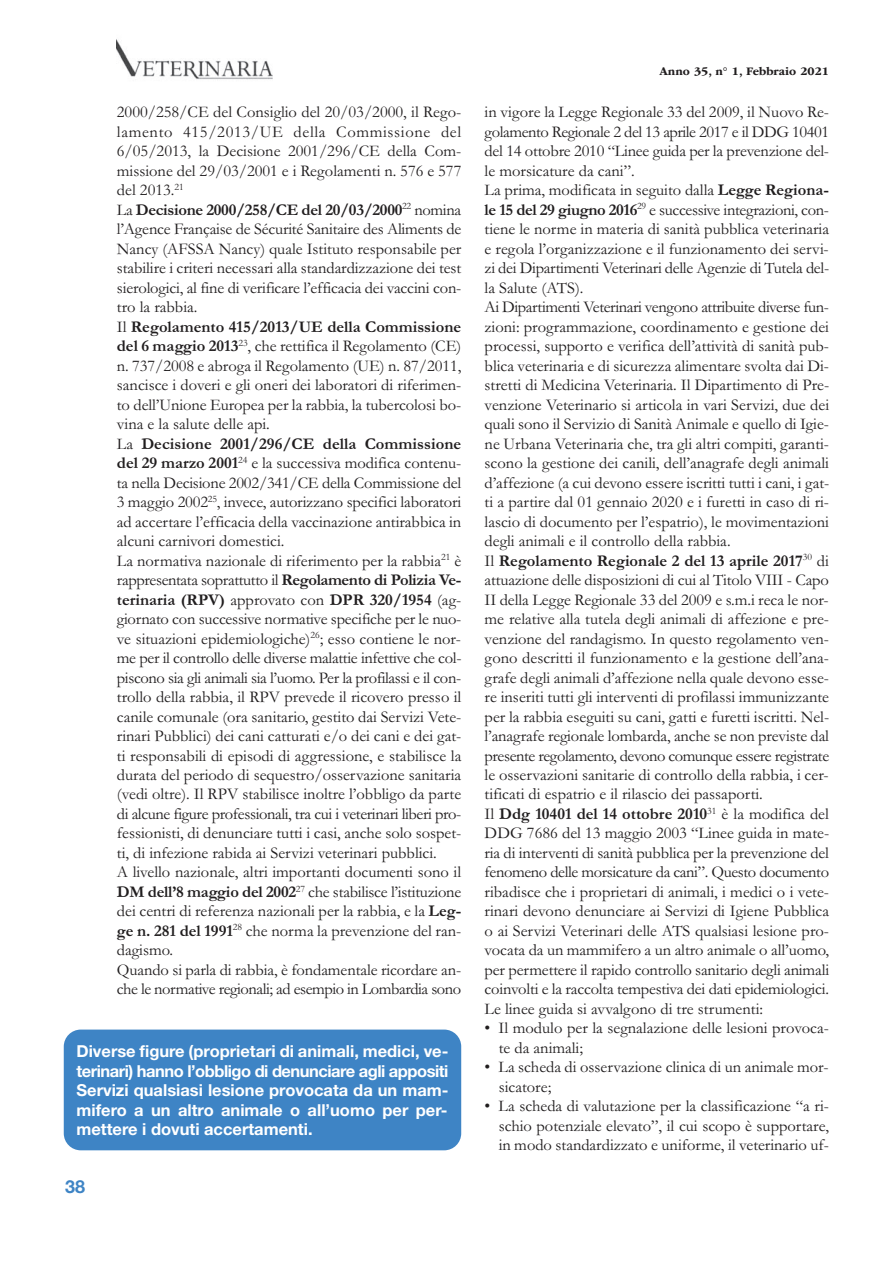
<style>
.page{position:relative;width:893px;height:1263px;background:#fff}
.page>*{position:absolute;margin:0;border:0;box-sizing:border-box;transform-origin:0 0}
.t1{font:700 18px "Helvetica Neue LT Std";color:#3e84c5}
.t2{font:16.5px/19.5px "Garamond";color:#201d1e}
.t3{font:700 16.5px/19.5px "Helvetica Neue LT Std";color:#fff;text-align:justify}
.t4{font:700 12px "ITC Garamond Std";color:#201d1e}
.s1{font-weight:700}
</style>
<div class="page">
<img style="left:117px;top:40px;width:155px;height:40px">
<div style="left:64px;top:1030px;width:397px;height:120px;background:#3e84c5;border-radius:17px"></div>
<p class="t4" style="left:659px;top:66px;width:171px">Anno 35, n° 1, Febbraio 2021</p>
<p class="t2" style="left:117px;top:104px;width:346px">2000/258/CE del Consiglio del 20/03/2000, il Rego&shy;lamento 415/2013/UE della Commissione del 6/05/2013, la Decisione 2001/296/CE della Com&shy;missione del 29/03/2001 e i Regolamenti n. 576 e 577 del 2013.<sup>21<br></sup>La <span class="s1">Decisione 2000/258/CE del 20/03/2000</span><sup>22</sup> nomina l’Agence Française de Sécurité Sanitaire des Aliments de Nancy (AFSSA Nancy) quale Istituto responsabile per stabilire i criteri necessari alla standardizzazione dei test sierologici, al fine di verificare l’efficacia dei vaccini con&shy;tro la rabbia.<br>Il <span class="s1">Regolamento 415/2013/UE della Commissione del 6 maggio 2013</span><sup>23</sup>, che rettifica il Regolamento (CE) n. 737/2008 e abroga il Regolamento (UE) n. 87/2011, sancisce i doveri e gli oneri dei laboratori di riferimen&shy;to dell’Unione Europea per la rabbia, la tubercolosi bo&shy;vina e la salute delle api.<br>La <span class="s1">Decisione 2001/296/CE della Commissione del 29 marzo 2001</span><sup>24</sup> e la successiva modifica contenu&shy;ta nella Decisione 2002/341/CE della Commissione del 3 maggio 2002<sup>25</sup>, invece, autorizzano specifici laboratori ad accertare l’efficacia della vaccinazione antirabbica in alcuni carnivori domestici.<br>La normativa nazionale di riferimento per la rabbia<sup>21</sup> è rappresentata soprattutto il <span class="s1">Regolamento di Polizia Ve&shy;terinaria (RPV)</span> approvato con <span class="s1">DPR 320/1954</span> (ag&shy;giornato con successive normative specifiche per le nuo&shy;ve situazioni epidemiologiche)<sup>26</sup>; esso contiene le nor&shy;me per il controllo delle diverse malattie infettive che col&shy;piscono sia gli animali sia l’uomo. Per la profilassi e il con&shy;trollo della rabbia, il RPV prevede il ricovero presso il canile comunale (ora sanitario, gestito dai Servizi Vete&shy;rinari Pubblici) dei cani catturati e/o dei cani e dei gat&shy;ti responsabili di episodi di aggressione, e stabilisce la durata del periodo di sequestro/osservazione sanitaria (vedi oltre). Il RPV stabilisce inoltre l’obbligo da parte di alcune figure professionali, tra cui i veterinari liberi pro&shy;fessionisti, di denunciare tutti i casi, anche solo sospet&shy;ti, di infezione rabida ai Servizi veterinari pubblici.<br>A livello nazionale, altri importanti documenti sono il <span class="s1">DM dell’8 maggio del 2002</span><sup>27</sup> che stabilisce l’istituzione dei centri di referenza nazionali per la rabbia, e la <span class="s1">Leg&shy;ge n. 281 del 1991</span><sup>28</sup> che norma la prevenzione del ran&shy;dagismo.<br>Quando si parla di rabbia, è fondamentale ricordare an&shy;che le normative regionali; ad esempio in Lombardia sono</p>
<p class="t2" style="left:485px;top:104px;width:346px">in vigore la Legge Regionale 33 del 2009, il Nuovo Re&shy;golamento Regionale 2 del 13 aprile 2017 e il DDG 10401 del 14 ottobre 2010 “Linee guida per la prevenzione del&shy;le morsicature da cani”.<br>La prima, modificata in seguito dalla <span class="s1">Legge Regiona&shy;le 15 del 29 giugno 2016</span><sup>29</sup> e successive integrazioni, con&shy;tiene le norme in materia di sanità pubblica veterinaria e regola l’organizzazione e il funzionamento dei servi&shy;zi dei Dipartimenti Veterinari delle Agenzie di Tutela del&shy;la Salute (ATS).<br>Ai Dipartimenti Veterinari vengono attribuite diverse fun&shy;zioni: programmazione, coordinamento e gestione dei processi, supporto e verifica dell’attività di sanità pub&shy;blica veterinaria e di sicurezza alimentare svolta dai Di&shy;stretti di Medicina Veterinaria. Il Dipartimento di Pre&shy;venzione Veterinario si articola in vari Servizi, due dei quali sono il Servizio di Sanità Animale e quello di Igie&shy;ne Urbana Veterinaria che, tra gli altri compiti, garanti&shy;scono la gestione dei canili, dell’anagrafe degli animali d’affezione (a cui devono essere iscritti tutti i cani, i gat&shy;ti a partire dal 01 gennaio 2020 e i furetti in caso di ri&shy;lascio di documento per l’espatrio), le movimentazioni degli animali e il controllo della rabbia.<br>Il <span class="s1">Regolamento Regionale 2 del 13 aprile 2017</span><sup>30</sup> di attuazione delle disposizioni di cui al Titolo VIII - Capo II della Legge Regionale 33 del 2009 e s.m.i reca le nor&shy;me relative alla tutela degli animali di affezione e pre&shy;venzione del randagismo. In questo regolamento ven&shy;gono descritti il funzionamento e la gestione dell’ana&shy;grafe degli animali d’affezione nella quale devono esse&shy;re inseriti tutti gli interventi di profilassi immunizzante per la rabbia eseguiti su cani, gatti e furetti iscritti. Nel&shy;l’anagrafe regionale lombarda, anche se non previste dal presente regolamento, devono comunque essere registrate le osservazioni sanitarie di controllo della rabbia, i cer&shy;tificati di espatrio e il rilascio dei passaporti.<br>Il <span class="s1">Ddg 10401 del 14 ottobre 2010</span><sup>31</sup> è la modifica del DDG 7686 del 13 maggio 2003 “Linee guida in mate&shy;ria di interventi di sanità pubblica per la prevenzione del fenomeno delle morsicature da cani”. Questo documento ribadisce che i proprietari di animali, i medici o i vete&shy;rinari devono denunciare ai Servizi di Igiene Pubblica o ai Servizi Veterinari delle ATS qualsiasi lesione pro&shy;vocata da un mammifero a un altro animale o all’uomo, per permettere il rapido controllo sanitario degli animali coinvolti e la raccolta tempestiva dei dati epidemiologici.<br>Le linee guida si avvalgono di tre strumenti:</p>
<p class="t2" style="left:499px;top:1020px;width:332px;text-indent:-14px">• Il modulo per la segnalazione delle lesioni provoca&shy;te da animali;</p>
<p class="t2" style="left:499px;top:1059px;width:331px;text-indent:-14px">• La scheda di osservazione clinica di un animale mor&shy;sicatore;</p>
<p class="t2" style="left:499px;top:1098px;width:332px;text-align:justify;text-indent:-14px">• La scheda di valutazione per la classificazione “a ri&shy;schio potenziale elevato”, il cui scopo è supportare, in modo standardizzato e uniforme, il veterinario uf-</p>
<p class="t3" style="left:77px;top:1043px;width:373px">Diverse figure (proprietari di animali, medici, ve&shy;terinari) hanno l’obbligo di denunciare agli appositi Servizi qualsiasi lesione provocata da un mam&shy;mifero a un altro animale o all’uomo per per&shy;mettere i dovuti accertamenti.</p>
<p class="t1" style="left:65px;top:1180px;width:22px">38</p>
</div>
